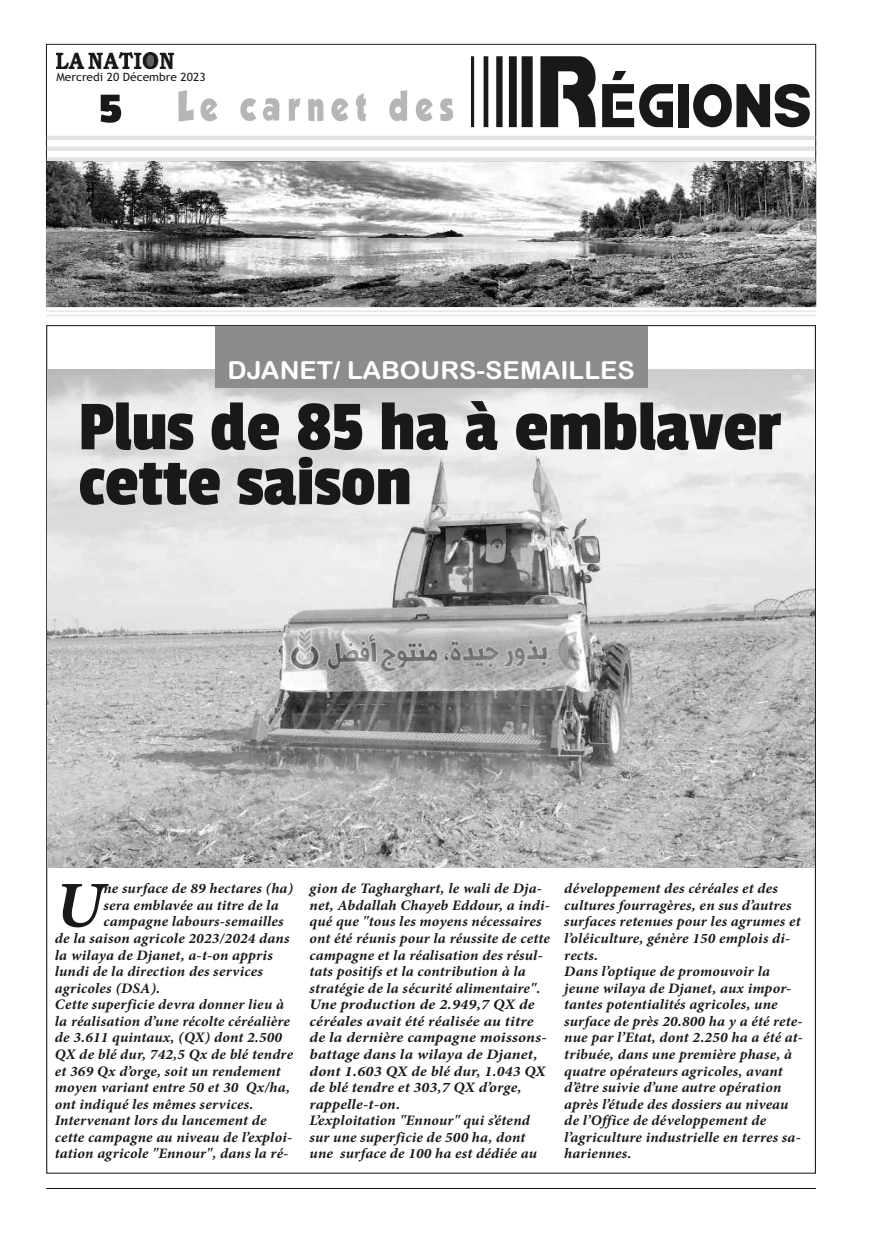
<style>
.page{position:relative;width:893px;height:1234px;background:#fff}
.page>*{position:absolute;margin:0;border:0;box-sizing:border-box;transform-origin:0 0}
.t1{font:73.05px/54.8px "Passion One";color:#191919;scale:1.05 1}
.t2{font:67.2px "Bamf";color:#191919;scale:.89 1}
.t3{font:italic 700 65.25px "Minion Pro";color:#191919;scale:1.05 1}
.t4{font:44.4px "Passion One";color:#191919;scale:1.27 1}
.t5{font:24.9px "Arial Rounded MT Bold";color:#fff;scale:1.05 1}
.t6{font:italic 700 14.55px/16.5px "Minion Pro";letter-spacing:.015em;color:#191919;scale:1.05 1}
.t7{font:11.4px "Trebuchet MS";color:#191919;scale:1.05 1}
.s1{font-size:110.7px}
</style>
<div class="page">
<hr style="left:46px;top:1187px;width:770px;height:1px;background:#191919">
<img style="left:47px;top:370px;width:768px;height:497px">
<hr style="left:46px;top:306px;width:770px;height:2px;background:#e8e8e8">
<hr style="left:46px;top:310px;width:770px;height:2px;background:#e8e8e8">
<hr style="left:46px;top:314px;width:770px;height:2px;background:#e8e8e8">
<img style="left:46px;top:161px;width:770px;height:145px">
<img style="left:56px;top:53px;width:117px;height:16px">
<svg style="left:178px;top:90px;width:229px;height:32px"></svg>
<hr style="left:47px;top:157px;width:768px;height:4px;background:#e3e3e3">
<hr style="left:47px;top:136px;width:768px;height:4px;background:#e3e3e3">
<div style="left:47px;top:146px;width:768px;height:5px;background:#e3e3e3"></div>
<div style="left:215px;top:326px;width:432px;height:61px;background:#8c8c8c"></div>
<p class="t7" style="left:56px;top:70px;width:144px">Mercredi 20 Décembre 2023</p>
<h3 class="t4" style="left:99px;top:85px;width:20px">5</h3>
<h2 class="t2" style="left:467px;top:71px;width:389px"><span class="s1">R</span>ÉGIONS</h2>
<h3 class="t5" style="left:227px;top:356px;width:390px">DJANET/ LABOURS-SEMAILLES</h3>
<h1 class="t1" style="left:78px;top:398px;width:671px">Plus de 85 ha à emblaver cette saison</h1>
<p class="t6" style="left:103px;top:881px;width:182px">ne surface de 89 hectares (ha)</p>
<p class="t6" style="left:103px;top:898px;width:168px">sera emblavée au titre de la</p>
<p class="t6" style="left:103px;top:914px;width:173px">campagne labours-semailles</p>
<p class="t6" style="left:55px;top:931px;width:225px">de la saison agricole 2023/2024 dans</p>
<p class="t6" style="left:55px;top:947px;width:209px">la wilaya de Djanet, a-t-on appris</p>
<p class="t6" style="left:55px;top:964px;width:200px">lundi de la direction des services</p>
<p class="t6" style="left:55px;top:980px;width:102px">agricoles (DSA).</p>
<p class="t6" style="left:55px;top:997px;width:220px">Cette superficie devra donner lieu à</p>
<p class="t6" style="left:55px;top:1013px;width:225px">la réalisation d’une récolte céréalière</p>
<p class="t6" style="left:55px;top:1030px;width:218px">de 3.611 quintaux, (QX) dont 2.500</p>
<p class="t6" style="left:55px;top:1047px;width:228px">QX de blé dur, 742,5 Qx de blé tendre</p>
<p class="t6" style="left:55px;top:1063px;width:217px">et 369 Qx d’orge, soit un rendement</p>
<p class="t6" style="left:55px;top:1080px;width:225px">moyen variant entre 50 et 30 Qx/ha,</p>
<p class="t6" style="left:55px;top:1096px;width:191px">ont indiqué les mêmes services.</p>
<p class="t6" style="left:55px;top:1113px;width:203px">Intervenant lors du lancement de</p>
<p class="t6" style="left:55px;top:1129px;width:228px">cette campagne au niveau de l’exploi-</p>
<p class="t6" style="left:55px;top:1146px;width:224px">tation agricole "Ennour", dans la ré-</p>
<h3 class="t3" style="left:55px;top:881px;width:48px">U</h3>
<p class="t6" style="left:310px;top:881px;width:230px">gion de Tagharghart, le wali de Dja&shy;net, Abdallah Chayeb Eddour, a indi&shy;qué que "tous les moyens nécessaires ont été réunis pour la réussite de cette campagne et la réalisation des résul&shy;tats positifs et la contribution à la stratégie de la sécurité alimentaire".<br>Une production de 2.949,7 QX de céréales avait été réalisée au titre de la dernière campagne moissons&shy;battage dans la wilaya de Djanet, dont 1.603 QX de blé dur, 1.043 QX de blé tendre et 303,7 QX d’orge, rappelle-t-on.<br>L’exploitation "Ennour" qui s’étend sur une superficie de 500 ha, dont une surface de 100 ha est dédiée au</p>
<p class="t6" style="left:564px;top:881px;width:229px">développement des céréales et des cultures fourragères, en sus d’autres surfaces retenues pour les agrumes et l’oléiculture, génère 150 emplois di&shy;rects.<br>Dans l’optique de promouvoir la jeune wilaya de Djanet, aux impor&shy;tantes potentialités agricoles, une surface de près 20.800 ha y a été rete&shy;nue par l’Etat, dont 2.250 ha a été at&shy;tribuée, dans une première phase, à quatre opérateurs agricoles, avant d’être suivie d’une autre opération après l’étude des dossiers au niveau de l’Office de développement de l’agriculture industrielle en terres sa&shy;hariennes.</p>
</div>
